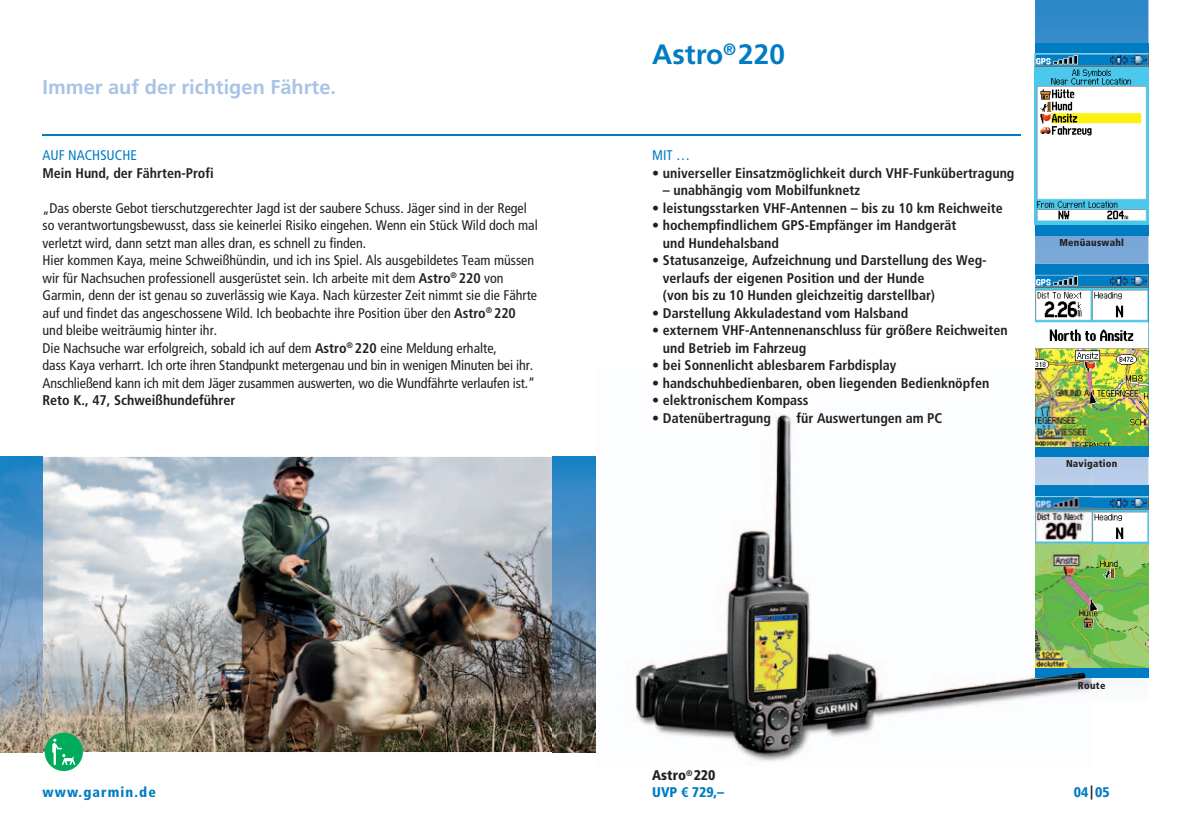
<style>
.page{position:relative;width:1191px;height:840px;background:#fff}
.page>*{position:absolute;margin:0;border:0;box-sizing:border-box;transform-origin:0 0}
.t1{font:700 28px "Frutiger";color:#007cc2}
.t2{font:700 20px "Frutiger";color:#a9c3e5}
.t3{font:condensed 14px/17.6px "Frutiger";color:#231f20}
.t4{font:700 condensed 14px/17.6px "Frutiger";color:#231f20}
.t5{font:900 condensed 14px "Frutiger";letter-spacing:.08em;color:#007cc2}
.t6{font:900 condensed 14px/17px "Frutiger";color:#231f20}
.t7{font:condensed 14px "Frutiger";color:#007cc2}
.t8{font:900 condensed 10px "Frutiger";letter-spacing:.025em;color:#231f20}
.s1{font-weight:700}
.s2{color:#007cc2}
.s3{font-family:"Linotype Euro Font Ato F";font-weight:400;font-stretch:normal;color:#007cc2}
.s4{color:#231f20}
</style>
<div class="page">
<hr style="left:43px;top:135px;width:977px;height:1px;background:#007cc2">
<img style="left:43px;top:456px;width:510px;height:295px">
<svg style="left:1035px;top:0;width:113px;height:690px"></svg>
<div style="left:1035px;top:43px;width:113px;height:192px;background:#007cc2"></div>
<img style="left:1034px;top:53px;width:114px;height:171px">
<div style="left:1035px;top:264px;width:113px;height:192px;background:#007cc2"></div>
<img style="left:1035px;top:275px;width:113px;height:171px">
<div style="left:1035px;top:485px;width:113px;height:192px;background:#007cc2"></div>
<img style="left:1091px;top:496px;width:57px;height:171px">
<img style="left:595px;top:414px;width:440px;height:348px">
<img style="left:1035px;top:456px;width:56px;height:242px">
<img style="left:1035px;top:446px;width:56px;height:1px">
<img style="left:1035px;top:369px;width:56px;height:77px">
<img style="left:1035px;top:485px;width:56px;height:192px">
<div style="left:45px;top:732px;width:38px;height:38px;background:#00ab5b;border-radius:50%"></div>
<svg style="left:52px;top:738px;width:23px;height:27px"></svg>
<img style="left:0;top:456px;width:43px;height:295px">
<img style="left:553px;top:456px;width:42px;height:295px">
<h2 class="t2" style="left:43px;top:75px;width:295px">Immer auf der richtigen Fährte.</h2>
<p class="t7" style="left:43px;top:147px;width:96px">AUF NACHSUCHE</p>
<p class="t4" style="left:43px;top:164px;width:173px">Mein Hund, der Fährten-Profi</p>
<p class="t3" style="left:43px;top:199px;width:497px">„Das oberste Gebot tierschutzgerechter Jagd ist der saubere Schuss. Jäger sind in der Regel so verantwortungsbewusst, dass sie keinerlei Risiko eingehen. Wenn ein Stück Wild doch mal verletzt wird, dann setzt man alles dran, es schnell zu finden.<br>Hier kommen Kaya, meine Schweißhündin, und ich ins Spiel. Als ausgebildetes Team müssen wir für Nachsuchen professionell ausgerüstet sein. Ich arbeite mit dem <span class="s1">Astro</span><sup>®</sup> <span class="s1">220</span> von Garmin, denn der ist genau so zuverlässig wie Kaya. Nach kürzester Zeit nimmt sie die Fährte auf und findet das angeschossene Wild. Ich beobachte ihre Position über den <span class="s1">Astro</span><sup>®</sup> <span class="s1">220 </span>und bleibe weiträumig hinter ihr.<br>Die Nachsuche war erfolgreich, sobald ich auf dem <span class="s1">Astro</span><sup>®</sup> <span class="s1">220</span> eine Meldung erhalte,<br>dass Kaya verharrt. Ich orte ihren Standpunkt metergenau und bin in wenigen Minuten bei ihr.<br>Anschließend kann ich mit dem Jäger zusammen auswerten, wo die Wundfährte verlaufen ist.”</p>
<p class="t4" style="left:43px;top:391px;width:194px">Reto K., 47, Schweißhundeführer</p>
<h1 class="t1" style="left:652px;top:38px;width:134px">Astro<sup>®</sup> 220</h1>
<p class="t7" style="left:652px;top:147px;width:39px">MIT …</p>
<p class="t4" style="left:652px;top:164px;width:364px">• universeller Einsatzmöglichkeit durch VHF-Funkübertragung</p>
<p class="t4" style="left:663px;top:181px;width:199px">– unabhängig vom Mobilfunknetz</p>
<p class="t4" style="left:652px;top:199px;width:352px">• leistungsstarken VHF-Antennen – bis zu 10 km Reichweite</p>
<p class="t4" style="left:663px;top:216px;width:295px;text-indent:-11px">• hochempfindlichem GPS-Empfänger im Handgerät und Hundehalsband</p>
<p class="t4" style="left:663px;top:251px;width:325px;text-indent:-11px">• Statusanzeige, Aufzeichnung und Darstellung des Weg&shy;verlaufs der eigenen Position und der Hunde<br>(von bis zu 10 Hunden gleichzeitig darstellbar)</p>
<p class="t4" style="left:652px;top:304px;width:257px">• Darstellung Akkuladestand vom Halsband</p>
<p class="t4" style="left:663px;top:321px;width:346px;text-indent:-11px">• externem VHF-Antennenanschluss für größere Reichweiten und Betrieb im Fahrzeug</p>
<p class="t4" style="left:652px;top:356px;width:246px">• bei Sonnenlicht ablesbarem Farbdisplay</p>
<p class="t4" style="left:652px;top:374px;width:338px">• handschuhbedienbaren, oben liegenden Bedienknöpfen</p>
<p class="t4" style="left:652px;top:391px;width:158px">• elektronischem Kompass</p>
<p class="t4" style="left:652px;top:409px;width:120px">• Datenübertragung</p>
<p class="t4" style="left:796px;top:409px;width:147px">für Auswertungen am PC</p>
<p class="t8" style="left:1059px;top:236px;width:66px">Menüauswahl</p>
<p class="t8" style="left:1066px;top:457px;width:53px">Navigation</p>
<p class="t8" style="left:1078px;top:678px;width:29px">Route</p>
<p class="t6" style="left:652px;top:766px;width:74px">Astro<sup>®</sup> 220<br><span class="s2">UVP</span> <span class="s3">w</span> <span class="s2">729,–</span></p>
<p class="t5" style="left:43px;top:783px;width:115px">www.garmin.de</p>
<p class="t5" style="left:1073px;top:783px;width:37px">04 <span class="s4">|</span> 05</p>
</div>
